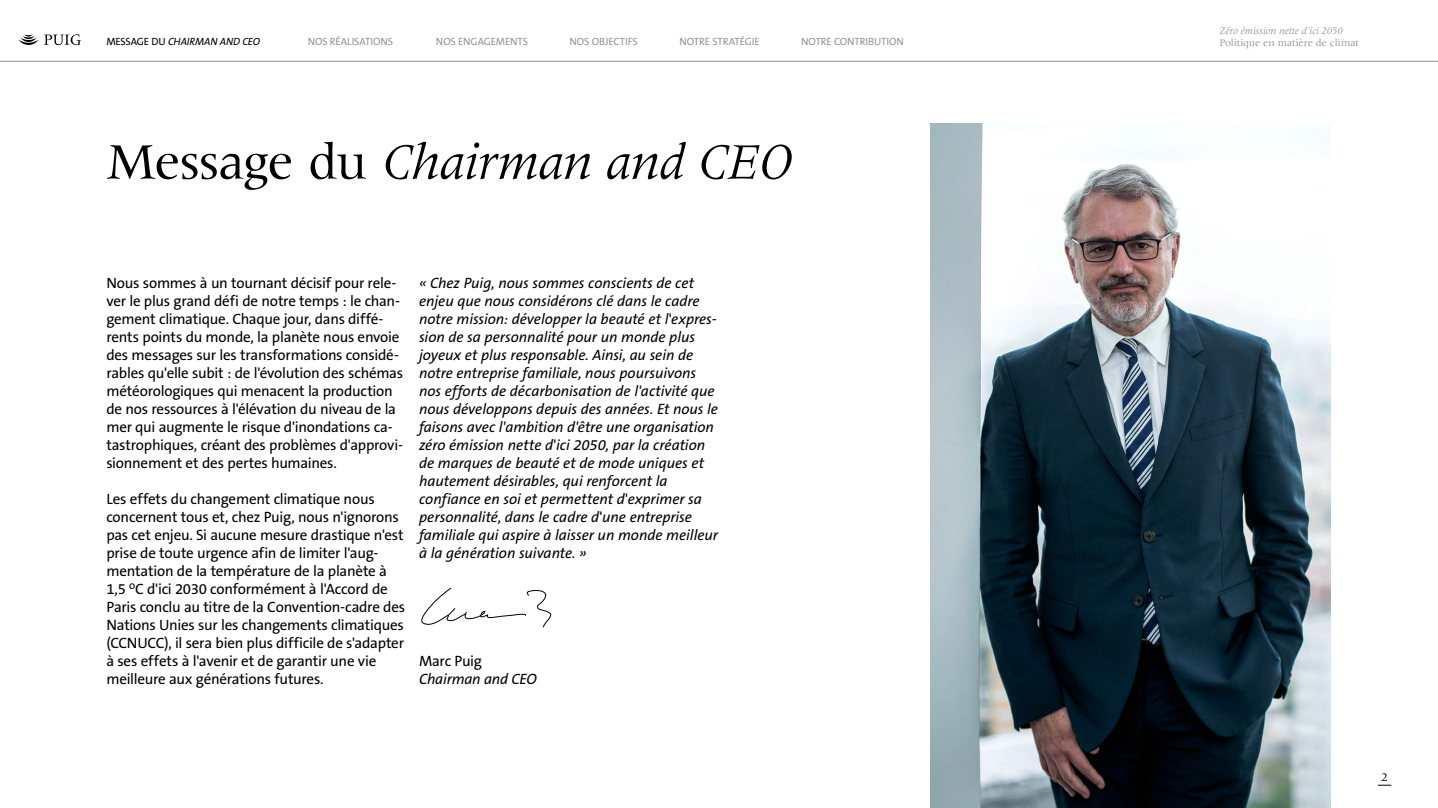
<style>
.page{position:relative;width:1438px;height:808px;background:#fff}
.page>*{position:absolute;margin:0;border:0;box-sizing:border-box;transform-origin:0 0}
.t1{font:italic 52.5px "Meridien LT Std";letter-spacing:-.02em;color:#000}
.t2{font:15px/18px "The Sans B5 Plain";letter-spacing:-.015em;color:#000}
.t3{font:italic 15px/18px "The Sans B5 Plain";letter-spacing:-.005em;color:#000}
.t4{font:12px "Meridien LT Std";color:#000}
.t5{font:10.5px "The Sans B5 Plain";letter-spacing:-.01em;color:#939598}
.t6{font:italic 10.5px "Meridien LT Std";color:#939598}
.t7{font:10.5px "Meridien LT Std";letter-spacing:-.01em;color:#939598}
.t8{font:italic 10.5px "The Sans B5 Plain";letter-spacing:-.02em;color:#000}
.s1{font-style:normal}
</style>
<div class="page">
<svg style="left:19px;top:34px;width:62px;height:11px"></svg>
<svg style="left:1377px;top:785px;width:13px;height:1px"></svg>
<hr style="left:0;top:61px;width:1437px;height:1px;background:#a7a9ac">
<svg style="left:421px;top:588px;width:130px;height:40px"></svg>
<img style="left:930px;top:124px;width:400px;height:684px">
<p class="t8" style="left:106px;top:36px;width:155px"><span class="s1">MESSAGE DU</span> CHAIRMAN AND CEO</p>
<p class="t5" style="left:308px;top:36px;width:87px">NOS RÉALISATIONS</p>
<p class="t5" style="left:436px;top:36px;width:94px">NOS ENGAGEMENTS</p>
<p class="t5" style="left:569px;top:36px;width:70px">NOS OBJECTIFS</p>
<p class="t5" style="left:679px;top:36px;width:82px">NOTRE STRATÉGIE</p>
<p class="t5" style="left:801px;top:36px;width:104px">NOTRE CONTRIBUTION</p>
<p class="t1" style="left:106px;top:134px;width:688px"><span class="s1">Message du</span> Chairman and CEO</p>
<p class="t2" style="left:106px;top:274px;width:298px">Nous sommes à un tournant décisif pour rele&shy;ver le plus grand défi de notre temps : le chan&shy;gement climatique. Chaque jour, dans diffé&shy;rents points du monde, la planète nous envoie des messages sur les transformations considé&shy;rables qu'elle subit : de l'évolution des schémas météorologiques qui menacent la production de nos ressources à l'élévation du niveau de la mer qui augmente le risque d'inondations ca&shy;tastrophiques, créant des problèmes d'approvi&shy;sionnement et des pertes humaines.</p>
<p class="t2" style="left:106px;top:490px;width:300px">Les effets du changement climatique nous concernent tous et, chez Puig, nous n'ignorons pas cet enjeu. Si aucune mesure drastique n'est prise de toute urgence afin de limiter l'aug&shy;mentation de la température de la planète à 1,5 <sup>o</sup>C d'ici 2030 conformément à l'Accord de Paris conclu au titre de la Convention-cadre des Nations Unies sur les changements climatiques (CCNUCC), il sera bien plus difficile de s'adapter à ses effets à l'avenir et de garantir une vie meilleure aux générations futures.</p>
<p class="t3" style="left:419px;top:274px;width:300px">« Chez Puig, nous sommes conscients de cet enjeu que nous considérons clé dans le cadre notre mission: développer la beauté et l<span class="s1">'</span>expres&shy;sion de sa personnalité pour un monde plus joyeux et plus responsable. Ainsi, au sein de notre entreprise familiale, nous poursuivons nos efforts de décarbonisation de l'activité que nous développons depuis des années. Et nous le faisons avec l'ambition d'être une organisation zéro émission nette d<span class="s1">'</span>ici 2050, par la création de marques de beauté et de mode uniques et hautement désirables, qui renforcent la confiance en soi et permettent d<span class="s1">'</span>exprimer sa personnalité, dans le cadre d<span class="s1">'</span>une entreprise familiale qui aspire à laisser un monde meilleur à la génération suivante. »</p>
<p class="t3" style="left:419px;top:652px;width:119px"><span class="s1">Marc Puig<br></span>Chairman and CEO</p>
<p class="t6" style="left:1219px;top:26px;width:125px">Zéro émission nette d’ici 2050</p>
<p class="t7" style="left:1219px;top:37px;width:141px">Politique en matière de climat</p>
<p class="t4" style="left:1380px;top:770px;width:8px">2</p>
</div>
